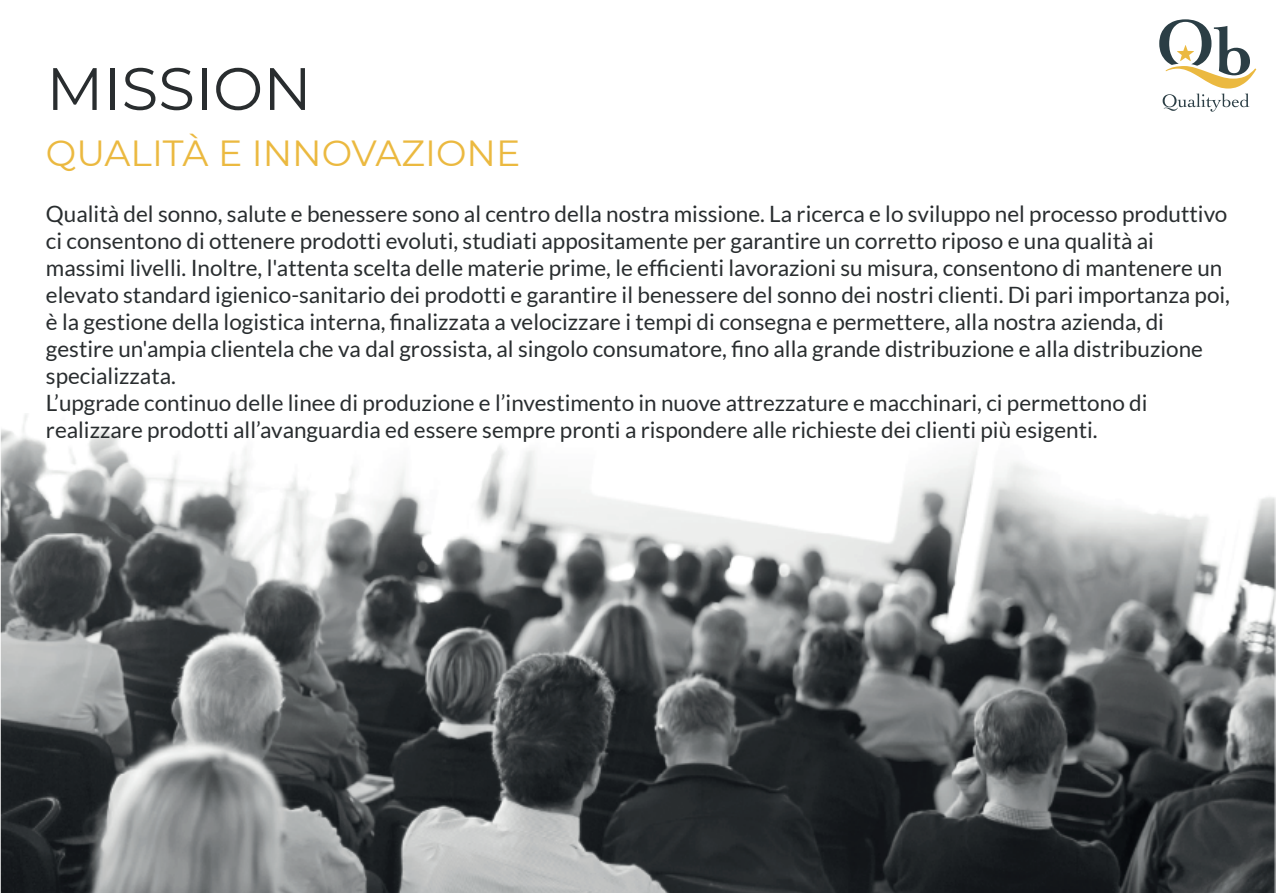
<style>
.page{position:relative;width:1276px;height:893px;background:#fff}
.page>*{position:absolute;margin:0;border:0;box-sizing:border-box;transform-origin:0 0}
.t1{font:59.7px "Montserrat";color:#292d2f}
.t2{font:36.3px "Montserrat";color:#ebb940}
.t3{font:22.5px/27px "Lato";color:#292d2f}
</style>
<div class="page">
<img style="left:0;top:414px;width:1276px;height:479px">
<svg style="left:1159px;top:19px;width:97px;height:93px"></svg>
<h1 class="t1" style="left:46px;top:48px;width:267px">MISSION</h1>
<h2 class="t2" style="left:46px;top:128px;width:476px">QUALITÀ E INNOVAZIONE</h2>
<p class="t3" style="left:46px;top:200px;width:1185px">Qualità del sonno, salute e benessere sono al centro della nostra missione. La ricerca e lo sviluppo nel processo produttivo ci consentono di ottenere prodotti evoluti, studiati appositamente per garantire un corretto riposo e una qualità ai massimi livelli. Inoltre, l'attenta scelta delle materie prime, le efficienti lavorazioni su misura, consentono di mantenere un elevato standard igienico-sanitario dei prodotti e garantire il benessere del sonno dei nostri clienti. Di pari importanza poi, è la gestione della logistica interna, finalizzata a velocizzare i tempi di consegna e permettere, alla nostra azienda, di gestire un'ampia clientela che va dal grossista, al singolo consumatore, fino alla grande distribuzione e alla distribuzione specializzata.<br>L’upgrade continuo delle linee di produzione e l’investimento in nuove attrezzature e macchinari, ci permettono di realizzare prodotti all’avanguardia ed essere sempre pronti a rispondere alle richieste dei clienti più esigenti.</p>
</div>
